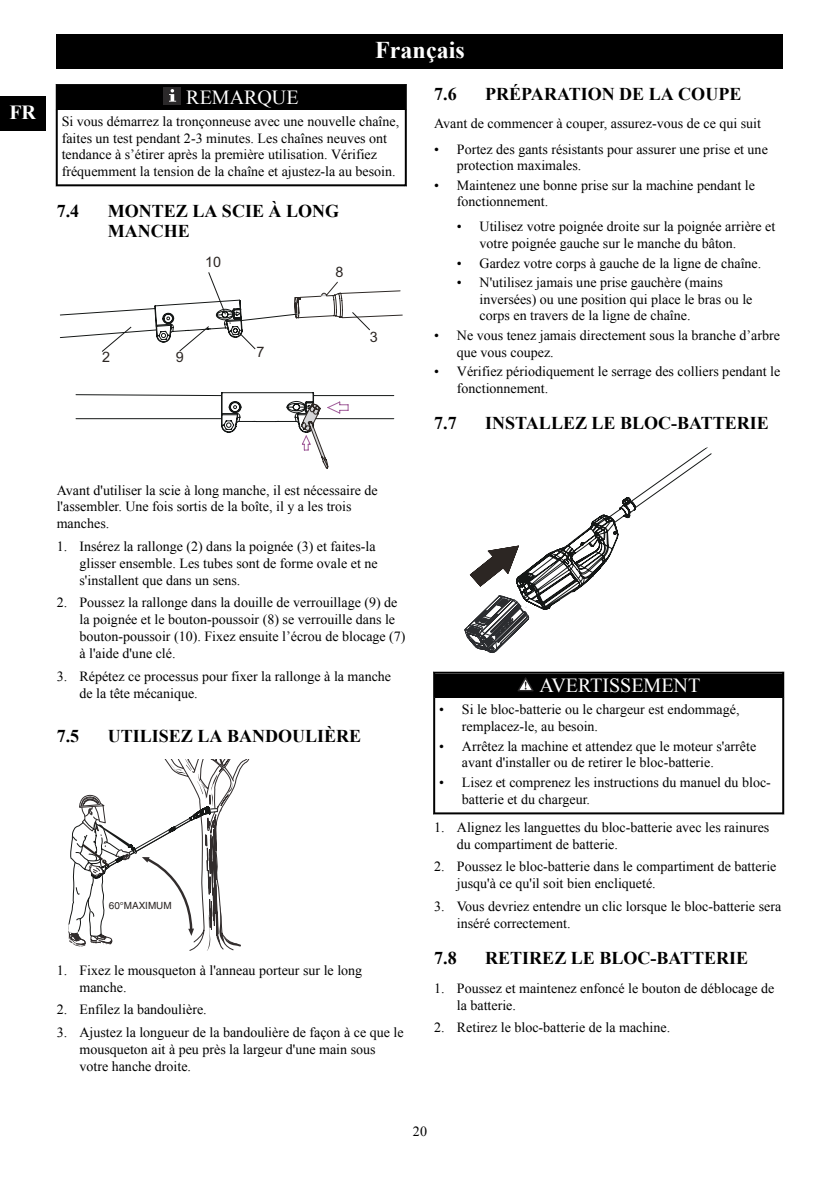
<style>
.page{position:relative;width:840px;height:1191px;background:#fff}
.page>*{position:absolute;margin:0;border:0;box-sizing:border-box;transform-origin:0 0}
.t1{font:700 24px "Times New Roman";color:#fff}
.t2{font:20px "Times New Roman";color:#fff}
.t3{font:700 20px "Times New Roman";color:#fff}
.t4{font:700 18px/19.8px "Times New Roman";color:#000}
.t5{font:14.4px "Arial";color:#2c2623}
.t6{font:14px/16.8px "Times New Roman";color:#000}
.t7{font:10px "Helvetica";color:#2b2523}
</style>
<div class="page">
<div style="left:58px;top:86px;width:346px;height:24px;background:#000"></div>
<div style="left:164px;top:87px;width:17px;height:17px;background:#2b292a"></div>
<svg style="left:169px;top:89px;width:7px;height:13px"></svg>
<hr style="left:56px;top:84px;width:349px;height:2px;background:#000">
<hr style="left:56px;top:84px;width:2px;height:26px;background:#000">
<hr style="left:404px;top:84px;width:2px;height:26px;background:#000">
<hr style="left:56px;top:184px;width:349px;height:2px;background:#000">
<hr style="left:56px;top:110px;width:2px;height:76px;background:#000">
<hr style="left:404px;top:110px;width:2px;height:76px;background:#000">
<svg style="left:75px;top:392px;width:319px;height:77px"></svg>
<svg style="left:60px;top:272px;width:342px;height:80px"></svg>
<svg style="left:68px;top:760px;width:181px;height:191px"></svg>
<svg style="left:464px;top:447px;width:247px;height:206px"></svg>
<div style="left:435px;top:673px;width:346px;height:24px;background:#000"></div>
<svg style="left:517px;top:677px;width:16px;height:14px"></svg>
<hr style="left:433px;top:671px;width:349px;height:2px;background:#000">
<hr style="left:433px;top:671px;width:2px;height:26px;background:#000">
<hr style="left:781px;top:671px;width:2px;height:26px;background:#000">
<hr style="left:433px;top:812px;width:349px;height:2px;background:#000">
<hr style="left:433px;top:697px;width:2px;height:117px;background:#000">
<hr style="left:781px;top:697px;width:2px;height:117px;background:#000">
<div style="left:57px;top:34px;width:725px;height:34px;background:#000"></div>
<div style="left:0;top:96px;width:45px;height:34px;background:#000"></div>
<h2 class="t3" style="left:9px;top:101px;width:28px">FR</h2>
<h1 class="t1" style="left:375px;top:36px;width:91px">Français</h1>
<h2 class="t2" style="left:186px;top:86px;width:114px">REMARQUE</h2>
<p class="t6" style="left:62px;top:113px;width:339px">Si vous démarrez la tronçonneuse avec une nouvelle chaîne, faites un test pendant 2-3 minutes. Les chaînes neuves ont tendance à s’étirer après la première utilisation. Vérifiez fréquemment la tension de la chaîne et ajustez-la au besoin.</p>
<p class="t4" style="left:57px;top:201px;width:24px">7.4</p>
<p class="t4" style="left:108px;top:201px;width:233px">MONTEZ LA SCIE À LONG<br>MANCHE</p>
<p class="t5" style="left:102px;top:349px;width:10px">2</p>
<p class="t5" style="left:205px;top:254px;width:18px">10</p>
<p class="t5" style="left:176px;top:349px;width:10px">9</p>
<p class="t5" style="left:256px;top:344px;width:10px">7</p>
<p class="t5" style="left:335px;top:264px;width:10px">8</p>
<p class="t5" style="left:369px;top:329px;width:10px">3</p>
<p class="t4" style="left:434px;top:84px;width:24px">7.6</p>
<p class="t4" style="left:485px;top:84px;width:257px">PRÉPARATION DE LA COUPE</p>
<p class="t6" style="left:434px;top:115px;width:328px">Avant de commencer à couper, assurez-vous de ce qui suit</p>
<p class="t6" style="left:456px;top:140px;width:312px;text-indent:-23px">• Portez des gants résistants pour assurer une prise et une protection maximales.</p>
<p class="t6" style="left:456px;top:177px;width:299px;text-indent:-23px">• Maintenez une bonne prise sur la machine pendant le fonctionnement.</p>
<p class="t6" style="left:479px;top:218px;width:297px;text-indent:-23px">• Utilisez votre poignée droite sur la poignée arrière et votre poignée gauche sur le manche du bâton.</p>
<p class="t6" style="left:456px;top:254px;width:306px">• Gardez votre corps à gauche de la ligne de chaîne.</p>
<p class="t6" style="left:479px;top:274px;width:274px;text-indent:-23px">• N'utilisez jamais une prise gauchère (mains inversées) ou une position qui place le bras ou le corps en travers de la ligne de chaîne.</p>
<p class="t6" style="left:456px;top:327px;width:324px;text-indent:-23px">• Ne vous tenez jamais directement sous la branche d’arbre que vous coupez.</p>
<p class="t6" style="left:456px;top:363px;width:325px;text-indent:-23px">• Vérifiez périodiquement le serrage des colliers pendant le fonctionnement.</p>
<p class="t4" style="left:434px;top:413px;width:24px">7.7</p>
<p class="t4" style="left:485px;top:413px;width:285px">INSTALLEZ LE BLOC-BATTERIE</p>
<p class="t6" style="left:57px;top:481px;width:322px">Avant d'utiliser la scie à long manche, il est nécessaire de l'assembler. Une fois sortis de la boîte, il y a les trois manches.</p>
<p class="t6" style="left:79px;top:538px;width:299px;text-indent:-23px">1. Insérez la rallonge (2) dans la poignée (3) et faites-la glisser ensemble. Les tubes sont de forme ovale et ne s'installent que dans un sens.</p>
<p class="t6" style="left:79px;top:594px;width:327px;text-indent:-23px">2. Poussez la rallonge dans la douille de verrouillage (9) de la poignée et le bouton-poussoir (8) se verrouille dans le bouton-poussoir (10). Fixez ensuite l’écrou de blocage (7) à l'aide d'une clé.</p>
<p class="t6" style="left:79px;top:667px;width:313px;text-indent:-23px">3. Répétez ce processus pour fixer la rallonge à la manche de la tête mécanique.</p>
<p class="t4" style="left:57px;top:726px;width:24px">7.5</p>
<p class="t4" style="left:108px;top:726px;width:255px">UTILISEZ LA BANDOULIÈRE</p>
<p class="t7" style="left:109px;top:899px;width:64px">60°MAXIMUM</p>
<p class="t6" style="left:79px;top:961px;width:284px;text-indent:-23px">1. Fixez le mousqueton à l'anneau porteur sur le long manche.</p>
<p class="t6" style="left:57px;top:1001px;width:151px">2. Enfilez la bandoulière.</p>
<p class="t6" style="left:79px;top:1024px;width:325px;text-indent:-23px">3. Ajustez la longueur de la bandoulière de façon à ce que le mousqueton ait à peu près la largeur d'une main sous votre hanche droite.</p>
<h2 class="t2" style="left:539px;top:674px;width:162px">AVERTISSEMENT</h2>
<p class="t6" style="left:461px;top:701px;width:279px;text-indent:-23px">• Si le bloc-batterie ou le chargeur est endommagé, remplacez-le, au besoin.</p>
<p class="t6" style="left:461px;top:737px;width:296px;text-indent:-23px">• Arrêtez la machine et attendez que le moteur s'arrête avant d'installer ou de retirer le bloc-batterie.</p>
<p class="t6" style="left:461px;top:774px;width:310px;text-indent:-23px">• Lisez et comprenez les instructions du manuel du bloc&shy;batterie et du chargeur.</p>
<p class="t6" style="left:456px;top:818px;width:314px;text-indent:-23px">1. Alignez les languettes du bloc-batterie avec les rainures du compartiment de batterie.</p>
<p class="t6" style="left:456px;top:858px;width:321px;text-indent:-23px">2. Poussez le bloc-batterie dans le compartiment de batterie jusqu'à ce qu'il soit bien encliqueté.</p>
<p class="t6" style="left:456px;top:898px;width:325px;text-indent:-23px">3. Vous devriez entendre un clic lorsque le bloc-batterie sera inséré correctement.</p>
<p class="t4" style="left:434px;top:948px;width:24px">7.8</p>
<p class="t4" style="left:485px;top:948px;width:264px">RETIREZ LE BLOC-BATTERIE</p>
<p class="t6" style="left:456px;top:979px;width:319px;text-indent:-23px">1. Poussez et maintenez enfoncé le bouton de déblocage de la batterie.</p>
<p class="t6" style="left:434px;top:1019px;width:237px">2. Retirez le bloc-batterie de la machine.</p>
<p class="t6" style="left:413px;top:1122px;width:15px">20</p>
</div>
